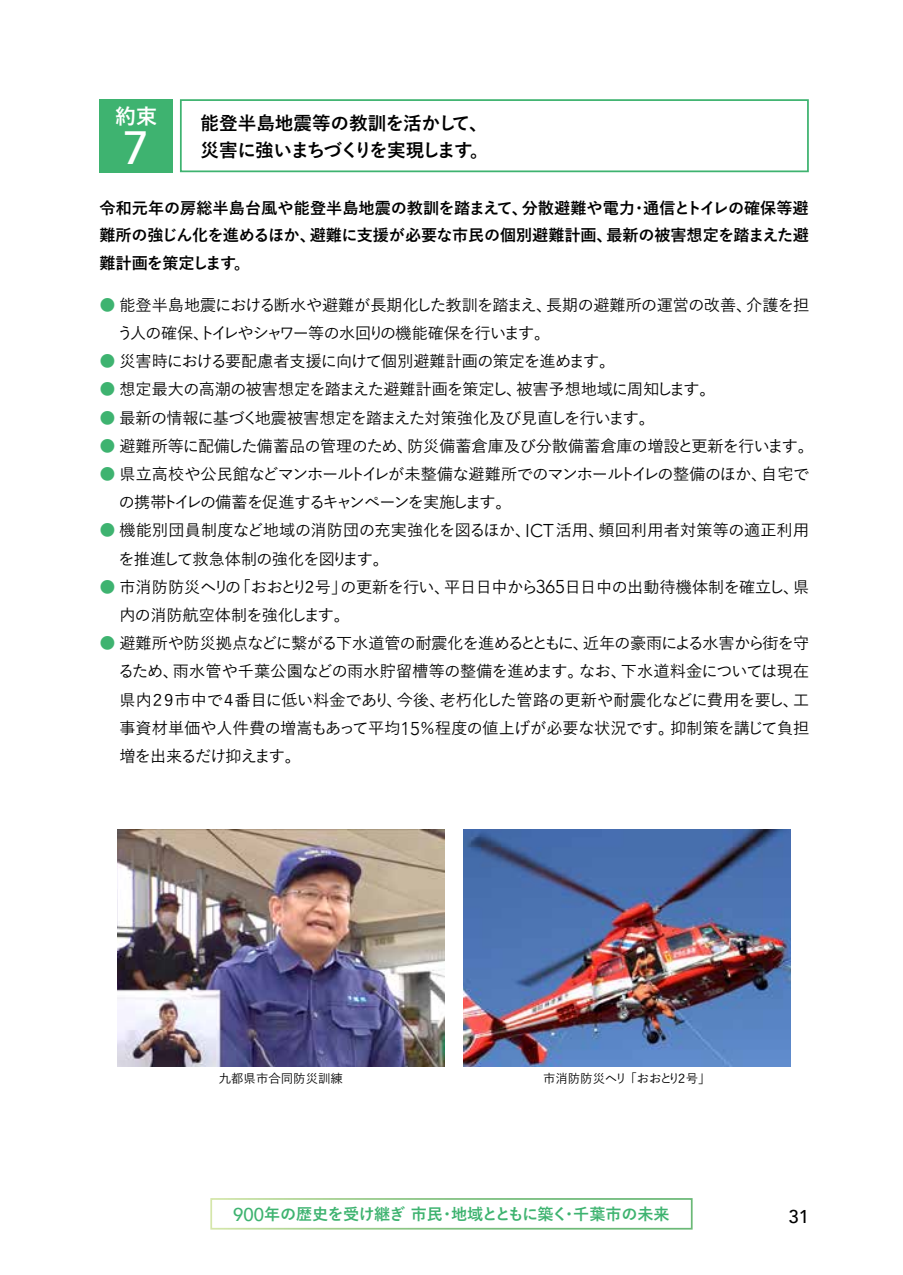
<style>
.page{position:relative;width:903px;height:1275px;background:#fff}
.page>*{position:absolute;margin:0;border:0;box-sizing:border-box;transform-origin:0 0}
.t1{font:500 46.55px "Avenir";color:#fff}
.t2{font:700 21px "Yu Go";color:#fff}
.t3{font:700 18.55px/27.3px "Yu Go";letter-spacing:-.04em;color:#000}
.t4{font:500 18.55px "Avenir";color:#000}
.t5{font:500 16.1px/28.2px "Yu Go";color:#000}
.t6{font:700 16.1px/27.3px "Yu Go";letter-spacing:-.01em;color:#000;text-align:justify}
.t7{font:16.1px/28.2px "Yu Gothic Ka W3";letter-spacing:-.115em;color:#000}
.t8{font:700 16.1px "Yu Go";letter-spacing:-.02em;color:#3eb370}
.t9{font:16.1px "Yu Gothic Ka W3";letter-spacing:-.15em;color:#000}
.t10{font:500 12.42px "Yu Go";color:#000}
.s1{font-weight:700;color:#3eb370}
.s2{font-family:"Yu Gothic Ka W3";font-weight:400}
.s3{font-family:"Yu Go";font-weight:500}
.s4{font-family:"Yu Go";font-weight:700;color:#3eb370}
.s5{font-family:"Avenir";font-weight:300;font-size:18.55px}
.s6{font-family:"Avenir";font-weight:500;font-size:18.55px}
</style>
<div class="page">
<div style="left:210px;top:1198px;width:483px;height:31px;border:2px solid #fff"></div>
<div style="left:100px;top:99px;width:73px;height:73px;background:#3eb370"></div>
<div style="left:180px;top:99px;width:629px;height:73px;border:2px solid #3eb370"></div>
<img style="left:117px;top:830px;width:327px;height:237px">
<img style="left:463px;top:830px;width:327px;height:237px">
<h2 class="t2" style="left:115px;top:104px;width:43px">約束</h2>
<h1 class="t1" style="left:123px;top:108px;width:27px">7</h1>
<p class="t3" style="left:201px;top:110px;width:290px">能登半島地震等の教訓を活かして、災害に強いまちづくりを実現します。</p>
<p class="t6" style="left:100px;top:195px;width:711px">令和元年の房総半島台風や能登半島地震の教訓を踏まえて、分散避難や電力・通信とトイレの確保等避難所の強じん化を進めるほか、避難に支援が必要な市民の個別避難計画、最新の被害想定を踏まえた避難計画を策定します。</p>
<p class="t5" style="left:100px;top:289px;width:711px"><span class="s1">●</span> 能登半島地震<span class="s2">における</span>断水<span class="s2">や</span>避難<span class="s2">が</span>長期化<span class="s2">した</span>教訓<span class="s2">を</span>踏<span class="s2">まえ</span>、長期<span class="s2">の</span>避難所<span class="s2">の</span>運営<span class="s2">の</span>改善、介護<span class="s2">を</span>担</p>
<p class="t9" style="left:117px;top:325px;width:434px">う<span class="s3">人</span>の<span class="s3">確保、</span>トイレやシャワー<span class="s3">等</span>の<span class="s3">水回</span>りの<span class="s3">機能確保</span>を<span class="s3">行</span>います<span class="s3">。</span></p>
<p class="t5" style="left:100px;top:345px;width:517px"><span class="s1">●</span> 災害時<span class="s2">における</span>要配慮者支援<span class="s2">に</span>向<span class="s2">けて</span>個別避難計画<span class="s2">の</span>策定<span class="s2">を</span>進<span class="s2">めます</span>。</p>
<p class="t5" style="left:100px;top:373px;width:617px"><span class="s1">●</span> 想定最大<span class="s2">の</span>高潮<span class="s2">の</span>被害想定<span class="s2">を</span>踏<span class="s2">まえた</span>避難計画<span class="s2">を</span>策定<span class="s2">し</span>、被害予想地域<span class="s2">に</span>周知<span class="s2">します</span>。</p>
<p class="t5" style="left:100px;top:401px;width:557px"><span class="s1">●</span> 最新<span class="s2">の</span>情報<span class="s2">に</span>基<span class="s2">づく</span>地震被害想定<span class="s2">を</span>踏<span class="s2">まえた</span>対策強化及<span class="s2">び</span>見直<span class="s2">しを</span>行<span class="s2">います</span>。</p>
<p class="t5" style="left:100px;top:430px;width:716px"><span class="s1">●</span> 避難所等<span class="s2">に</span>配備<span class="s2">した</span>備蓄品<span class="s2">の</span>管理<span class="s2">のため</span>、防災備蓄倉庫及<span class="s2">び</span>分散備蓄倉庫<span class="s2">の</span>増設<span class="s2">と</span>更新<span class="s2">を</span>行<span class="s2">います</span>。</p>
<p class="t7" style="left:119px;top:461px;width:692px;text-indent:-19px"><span class="s4">●</span> <span class="s3">県立高校</span>や<span class="s3">公民館</span>などマンホールトイレが<span class="s3">未整備</span>な<span class="s3">避難所</span>でのマンホールトイレの<span class="s3">整備</span>のほか<span class="s3">、自宅</span>での<span class="s3">携帯</span>トイレの<span class="s3">備蓄</span>を<span class="s3">促進</span>するキャンペーンを<span class="s3">実施</span>します<span class="s3">。</span></p>
<p class="t5" style="left:119px;top:514px;width:692px;text-indent:-19px"><span class="s1">●</span> 機能別団員制度<span class="s2">など</span>地域<span class="s2">の</span>消防団<span class="s2">の</span>充実強化<span class="s2">を</span>図<span class="s2">るほか</span>、<span class="s5">ICT</span>活用、頻回利用者対策等<span class="s2">の</span>適正利用<span class="s2">を</span>推進<span class="s2">して</span>救急体制<span class="s2">の</span>強化<span class="s2">を</span>図<span class="s2">ります</span>。</p>
<p class="t5" style="left:119px;top:571px;width:691px;text-indent:-20px"><span class="s1">●</span> 市消防防災<span class="s2">ヘリの</span>「<span class="s2">おおとり</span>２号」<span class="s2">の</span>更新<span class="s2">を</span>行<span class="s2">い</span>、平日日中<span class="s2">から</span><span class="s5">365</span>日日中<span class="s2">の</span>出動待機体制<span class="s2">を</span>確立<span class="s2">し</span>、県内<span class="s2">の</span>消防航空体制<span class="s2">を</span>強化<span class="s2">します</span>。</p>
<p class="t5" style="left:118px;top:627px;width:693px;text-align:justify;text-indent:-19px"><span class="s1">●</span> 避難所<span class="s2">や</span>防災拠点<span class="s2">などに</span>繋<span class="s2">がる</span>下水道管<span class="s2">の</span>耐震化<span class="s2">を</span>進<span class="s2">めるとともに</span>、近年<span class="s2">の</span>豪雨<span class="s2">による</span>水害<span class="s2">から</span>街<span class="s2">を</span>守<span class="s2">るため</span>、雨水管<span class="s2">や</span>千葉公園<span class="s2">などの</span>雨水貯留槽等<span class="s2">の</span>整備<span class="s2">を</span>進<span class="s2">めます</span>。<span class="s2">なお</span>、下水道料金<span class="s2">については</span>現在県内２９市中<span class="s2">で</span>４番目<span class="s2">に</span>低<span class="s2">い</span>料金<span class="s2">であり</span>、今後、老朽化<span class="s2">した</span>管路<span class="s2">の</span>更新<span class="s2">や</span>耐震化<span class="s2">などに</span>費用<span class="s2">を</span>要<span class="s2">し</span>、工事資材単価<span class="s2">や</span>人件費<span class="s2">の</span>増嵩<span class="s2">もあって</span>平均<span class="s5">15</span>％程度<span class="s2">の</span>値上<span class="s2">げが</span>必要<span class="s2">な</span>状況<span class="s2">です</span>。抑制策<span class="s2">を</span>講<span class="s2">じて</span>負担</p>
<p class="t7" style="left:119px;top:743px;width:183px"><span class="s3">増</span>を<span class="s3">出来</span>るだけ<span class="s3">抑</span>えます<span class="s3">。</span></p>
<p class="t10" style="left:219px;top:1066px;width:126px">九都県市合同防災訓練</p>
<p class="t10" style="left:543px;top:1066px;width:169px">市消防防災<span class="s2">ヘリ</span>「<span class="s2">おおとり</span>２号」</p>
<p class="t8" style="left:233px;top:1205px;width:438px"><span class="s6">900</span>年の歴史を受け継ぎ市民・地域とともに築く・千葉市の未来</p>
<p class="t4" style="left:788px;top:1201px;width:22px">31</p>
</div>
